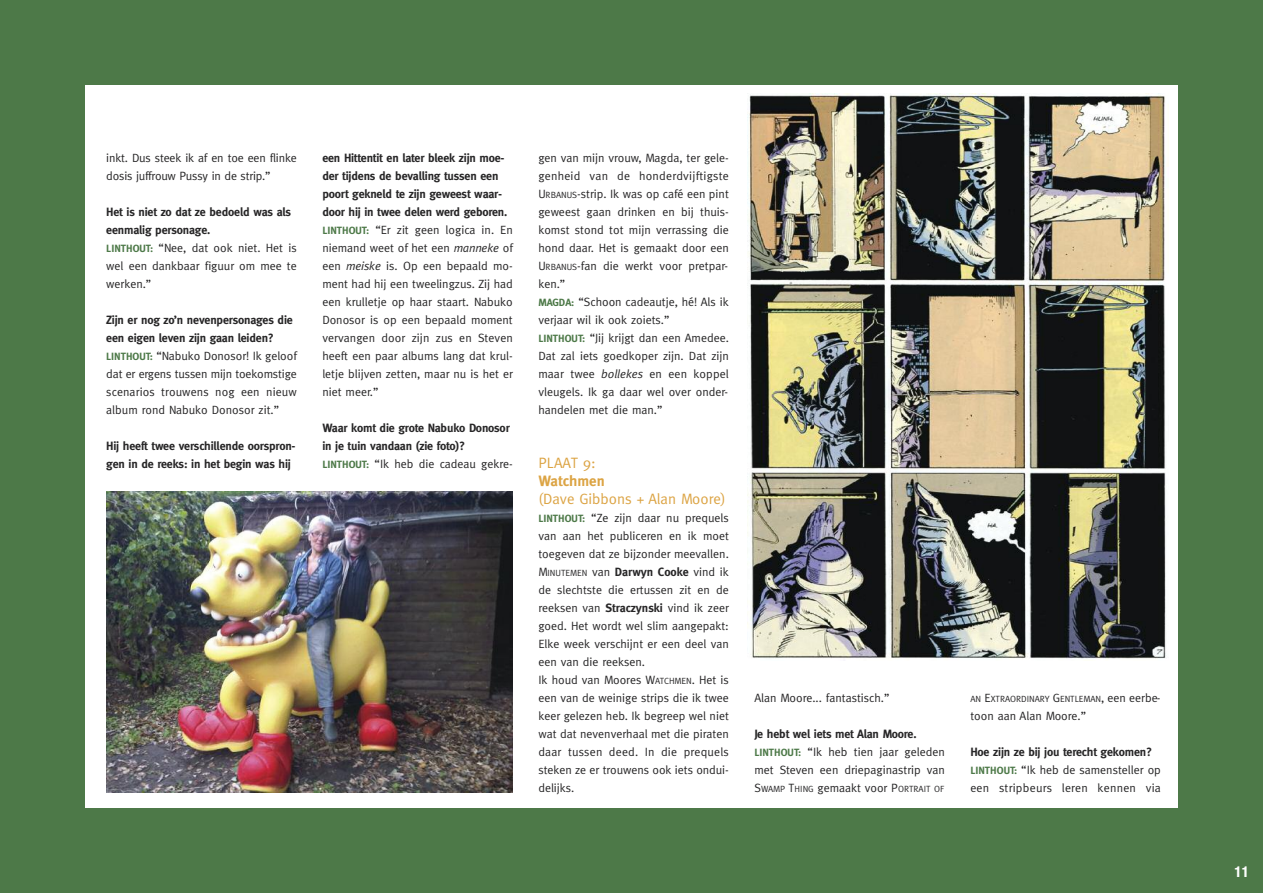
<style>
.page{position:relative;width:1263px;height:893px;background:#4d7948}
.page>*{position:absolute;margin:0;border:0;box-sizing:border-box;transform-origin:0 0}
.t1{font:15px "Meta";color:#dca444}
.t2{font:700 15px "Meta";color:#dca444}
.t3{font:700 condensed 15px "Helvetica Neue";color:#fff}
.t4{font:12px/18px "Meta";color:#272627}
.t5{font:700 12px/18px "Meta";letter-spacing:-.015em;color:#272627}
.t6{font:12px/18px "Meta";letter-spacing:.02em;color:#272627}
.t7{font:9px "Meta";letter-spacing:-.005em;color:#272627}
.s1{font-weight:700}
.s2{font-weight:700;font-size:10.5px;color:#4d7948}
.s3{font-style:italic}
.s4{font-size:10.5px;color:#4d7948}
.s5{font-weight:400}
.s6{font-size:9px}
.s7{font-size:12px}
</style>
<div class="page">
<div style="left:85px;top:85px;width:1093px;height:723px;background:#fff"></div>
<img style="left:106px;top:492px;width:406px;height:301px">
<img style="left:747px;top:94px;width:421px;height:565px">
<p class="t4" style="left:106px;top:149px;width:192px">inkt. Dus steek ik af en toe een flinke dosis juffrouw Pussy in de strip.”</p>
<p class="t4" style="left:106px;top:203px;width:192px"><span class="s1">Het is niet zo dat ze bedoeld was als eenmalig personage.<br></span><span class="s2">LINTHOUT:</span> “Nee, dat ook niet. Het is wel een dankbaar figuur om mee te werken.”</p>
<p class="t4" style="left:106px;top:311px;width:192px"><span class="s1">Zijn er nog zo’n nevenpersonages die een eigen leven zijn gaan leiden?<br></span><span class="s2">LINTHOUT:</span> “Nabuko Donosor! Ik geloof dat er ergens tussen mijn toekomstige scenarios trouwens nog een nieuw album rond Nabuko Donosor zit.”</p>
<p class="t5" style="left:106px;top:437px;width:191px">Hij heeft twee verschillende oorspron&shy;gen in de reeks: in het begin was hij</p>
<p class="t4" style="left:322px;top:149px;width:192px"><span class="s1">een Hittentit en later bleek zijn moe&shy;der tijdens de bevalling tussen een poort gekneld te zijn geweest waar&shy;door hij in twee delen werd geboren.<br></span><span class="s2">LINTHOUT:</span> “Er zit geen logica in. En niemand weet of het een <span class="s3">manneke</span> of een <span class="s3">meiske</span> is. Op een bepaald mo&shy;ment had hij een tweelingzus. Zij had een krulletje op haar staart. Nabuko Donosor is op een bepaald moment vervangen door zijn zus en Steven heeft een paar albums lang dat krul&shy;letje blijven zetten, maar nu is het er niet meer.”</p>
<p class="t5" style="left:322px;top:419px;width:192px">Waar komt die grote Nabuko Donosor in je tuin vandaan (zie foto)?<br><span class="s4">LINTHOUT:</span> <span class="s5">“Ik heb die cadeau gekre-</span></p>
<p class="t4" style="left:538px;top:149px;width:192px">gen van mijn vrouw, Magda, ter gele&shy;genheid van de honderdvijftigste<br>U<span class="s6">RBANUS</span>-strip. Ik was op café een pint geweest gaan drinken en bij thuis&shy;komst stond tot mijn verrassing die hond daar. Het is gemaakt door een<br>U<span class="s6">RBANUS</span>-fan die werkt voor pretpar&shy;ken.”<br><span class="s2">MAGDA:</span> “Schoon cadeautje, hé! Als ik verjaar wil ik ook zoiets.”<br><span class="s2">LINTHOUT:</span> “Jij krijgt dan een Amedee.<br>Dat zal iets goedkoper zijn. Dat zijn maar twee <span class="s3">bollekes</span> en een koppel vleugels. Ik ga daar wel over onder&shy;handelen met die man.”</p>
<p class="t1" style="left:538px;top:454px;width:59px">PLAAT 9:</p>
<p class="t2" style="left:538px;top:472px;width:68px">Watchmen</p>
<p class="t1" style="left:538px;top:490px;width:189px">(Dave Gibbons + Alan Moore)</p>
<p class="t4" style="left:538px;top:509px;width:192px"><span class="s2">LINTHOUT:</span> “Ze zijn daar nu prequels van aan het publiceren en ik moet toegeven dat ze bijzonder meevallen.<br>M<span class="s6">INUTEMEN</span> van <span class="s1">Darwyn Cooke</span> vind ik de slechtste die ertussen zit en de reeksen van <span class="s1">Straczynski</span> vind ik zeer goed. Het wordt wel slim aangepakt:<br>Elke week verschijnt er een deel van een van die reeksen.<br>Ik houd van Moores W<span class="s6">ATCHMEN</span>. Het is een van de weinige strips die ik twee keer gelezen heb. Ik begreep wel niet wat dat nevenverhaal met die piraten daar tussen deed. In die prequels steken ze er trouwens ook iets ondui&shy;delijks.</p>
<p class="t4" style="left:754px;top:689px;width:137px">Alan Moore... fantastisch.”</p>
<p class="t4" style="left:754px;top:725px;width:192px"><span class="s1">Je hebt wel iets met Alan Moore.<br></span><span class="s2">LINTHOUT:</span> “Ik heb tien jaar geleden met Steven een driepaginastrip van</p>
<p class="t7" style="left:754px;top:784px;width:192px"><span class="s7">S</span>WAMP <span class="s7">T</span>HING <span class="s7">gemaakt voor P</span>ORTRAIT OF</p>
<p class="t7" style="left:970px;top:694px;width:192px">AN <span class="s7">E</span>XTRAORDINARY <span class="s7">G</span>ENTLEMAN<span class="s7">, een eerbe-</span></p>
<p class="t4" style="left:970px;top:707px;width:117px">toon aan Alan Moore.”</p>
<p class="t6" style="left:970px;top:743px;width:192px"><span class="s1">Hoe zijn ze bij jou terecht gekomen?<br></span><span class="s2">LINTHOUT:</span> “Ik heb de samensteller op een stripbeurs leren kennen via</p>
<p class="t3" style="left:1234px;top:863px;width:16px">11</p>
</div>
